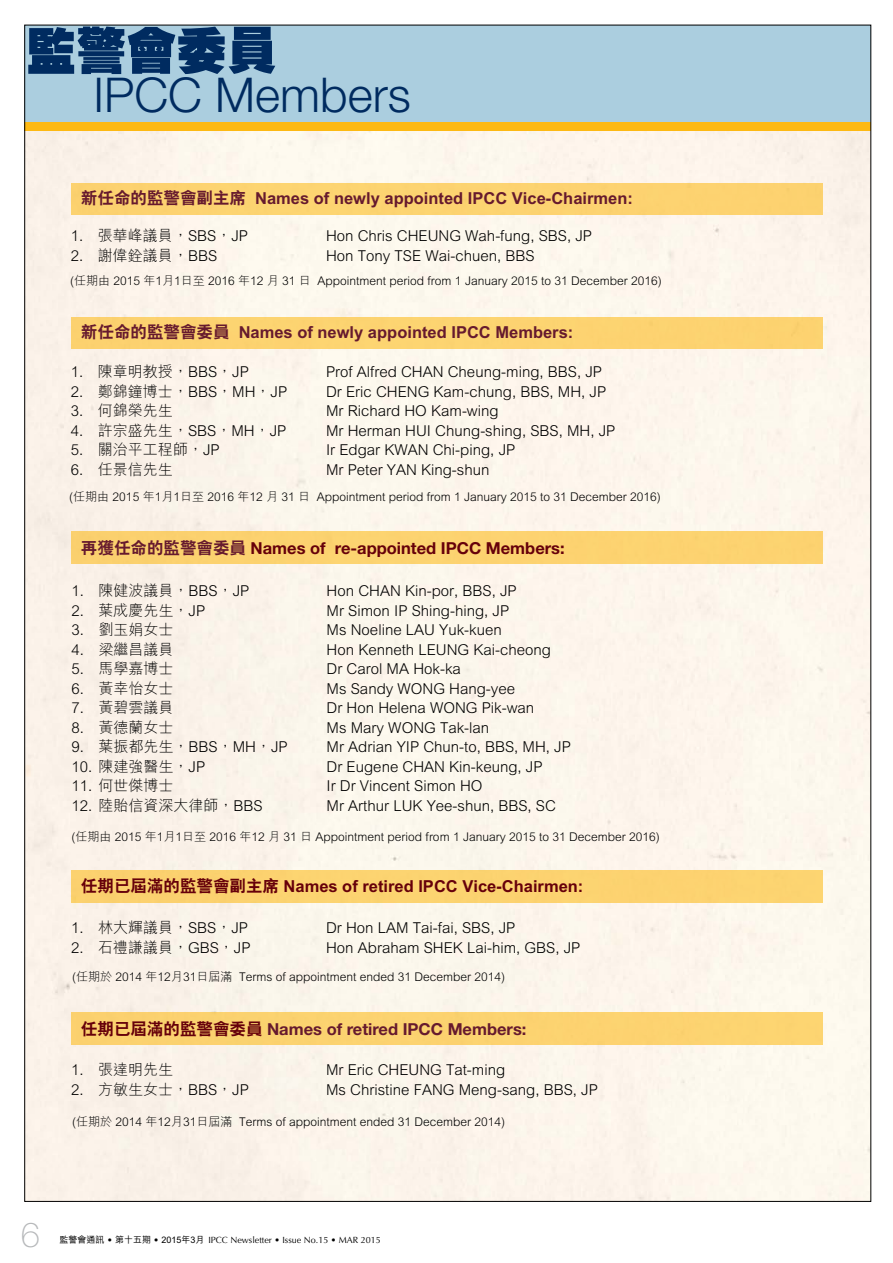
<style>
.page{position:relative;width:893px;height:1263px;background:#fff}
.page>*{position:absolute;margin:0;border:0;box-sizing:border-box;transform-origin:0 0}
.t1{font:800 50.25px "C Hei HK";color:#002b60}
.t2{font:300 48px "Helvetica Neue";color:#002b60}
.t3{font:100 34.5px "Helvetica Neue";color:#b6b8ba}
.t4{font:800 16.5px "C Hei 2 HK";color:#661a2e}
.t5{font:800 16.5px "C Hei 2 HK";color:#66000a}
.t6{font:700 16.5px "Helvetica Neue";color:#66000a}
.t7{font:700 16.5px "Helvetica Neue";color:#661a2e}
.t8{font:300 15px "M Hei HK";color:#000}
.t9{font:300 12px "M Hei HK";color:#000}
.t10{font:9px "Optima";color:#000}
.s1{font-family:"C Hei 2 HK";font-weight:800;color:#661a2e}
.s2{font-family:"C Hei 2 HK";font-weight:800;color:#66000a}
.s3{font-family:"M Hei HK";font-weight:500}
</style>
<div class="page">
<div style="left:71px;top:184px;width:752px;height:31px;background:#fdd370"></div>
<div style="left:71px;top:318px;width:752px;height:31px;background:#fcd370"></div>
<div style="left:71px;top:531px;width:752px;height:33px;background:#fcd270"></div>
<div style="left:71px;top:1012px;width:752px;height:33px;background:#fcd270"></div>
<div style="left:71px;top:870px;width:752px;height:33px;background:#fcd270"></div>
<div style="left:25px;top:25px;width:846px;height:105px;background:#abcedf"></div>
<div style="left:25px;top:122px;width:846px;height:9px;background:#fdb913"></div>
<h1 class="t1" style="left:26px;top:17px;width:252px">監警會委員</h1>
<h1 class="t2" style="left:93px;top:65px;width:319px">IPCC Members</h1>
<p class="t4" style="left:81px;top:187px;width:553px">新任命的監警會副主席 Names of newly appointed IPCC Vice-Chairmen:</p>
<p class="t8" style="left:71px;top:225px;width:178px">1. 張華峰議員，SBS，JP</p>
<p class="t8" style="left:326px;top:225px;width:267px">Hon Chris CHEUNG Wah-fung, SBS, JP</p>
<p class="t8" style="left:71px;top:245px;width:148px">2. 謝偉銓議員，BBS</p>
<p class="t8" style="left:326px;top:245px;width:210px">Hon Tony TSE Wai-chuen, BBS</p>
<p class="t9" style="left:70px;top:272px;width:593px">(任期由 2015 年1月1日至 2016 年12 月 31 日 Appointment period from 1 January 2015 to 31 December 2016)</p>
<p class="t4" style="left:81px;top:321px;width:494px">新任命的監警會委員 Names of newly appointed IPCC Members:</p>
<p class="t8" style="left:71px;top:361px;width:179px">1. 陳章明教授，BBS，JP</p>
<p class="t8" style="left:326px;top:361px;width:277px">Prof Alfred CHAN Cheung-ming, BBS, JP</p>
<p class="t8" style="left:71px;top:381px;width:218px">2. 鄭錦鐘博士，BBS，MH，JP</p>
<p class="t8" style="left:326px;top:381px;width:282px">Dr Eric CHENG Kam-chung, BBS, MH, JP</p>
<p class="t8" style="left:71px;top:400px;width:103px">3. 何錦榮先生</p>
<p class="t8" style="left:326px;top:400px;width:174px">Mr Richard HO Kam-wing</p>
<p class="t8" style="left:71px;top:420px;width:217px">4. 許宗盛先生，SBS，MH，JP</p>
<p class="t8" style="left:326px;top:420px;width:291px">Mr Herman HUI Chung-shing, SBS, MH, JP</p>
<p class="t8" style="left:71px;top:439px;width:150px">5. 關治平工程師，JP</p>
<p class="t8" style="left:326px;top:439px;width:191px">Ir Edgar KWAN Chi-ping, JP</p>
<p class="t8" style="left:71px;top:459px;width:103px">6. 任景信先生</p>
<p class="t8" style="left:326px;top:459px;width:165px">Mr Peter YAN King-shun</p>
<p class="t9" style="left:69px;top:488px;width:593px">(任期由 2015 年1月1日至 2016 年12 月 31 日 Appointment period from 1 January 2015 to 31 December 2016)</p>
<p class="t6" style="left:81px;top:538px;width:485px"><span class="s1">再獲任命的監警會委員</span> Names of re-appointed IPCC Members:</p>
<p class="t8" style="left:72px;top:580px;width:179px">1. 陳健波議員，BBS，JP</p>
<p class="t8" style="left:327px;top:580px;width:192px">Hon CHAN Kin-por, BBS, JP</p>
<p class="t8" style="left:72px;top:600px;width:135px">2. 葉成慶先生，JP</p>
<p class="t8" style="left:327px;top:600px;width:184px">Mr Simon IP Shing-hing, JP</p>
<p class="t8" style="left:72px;top:619px;width:103px">3. 劉玉娟女士</p>
<p class="t8" style="left:327px;top:619px;width:177px">Ms Noeline LAU Yuk-kuen</p>
<p class="t8" style="left:72px;top:639px;width:103px">4. 梁繼昌議員</p>
<p class="t8" style="left:327px;top:639px;width:226px">Hon Kenneth LEUNG Kai-cheong</p>
<p class="t8" style="left:72px;top:658px;width:103px">5. 馬學嘉博士</p>
<p class="t8" style="left:327px;top:658px;width:136px">Dr Carol MA Hok-ka</p>
<p class="t8" style="left:72px;top:678px;width:103px">6. 黃幸怡女士</p>
<p class="t8" style="left:327px;top:678px;width:190px">Ms Sandy WONG Hang-yee</p>
<p class="t8" style="left:72px;top:697px;width:103px">7. 黃碧雲議員</p>
<p class="t8" style="left:327px;top:697px;width:209px">Dr Hon Helena WONG Pik-wan</p>
<p class="t8" style="left:72px;top:717px;width:103px">8. 黃德蘭女士</p>
<p class="t8" style="left:327px;top:717px;width:164px">Ms Mary WONG Tak-lan</p>
<p class="t8" style="left:72px;top:736px;width:218px">9. 葉振都先生，BBS，MH，JP</p>
<p class="t8" style="left:327px;top:736px;width:246px">Mr Adrian YIP Chun-to, BBS, MH, JP</p>
<p class="t8" style="left:72px;top:756px;width:135px">10. 陳建強醫生，JP</p>
<p class="t8" style="left:327px;top:756px;width:217px">Dr Eugene CHAN Kin-keung, JP</p>
<p class="t8" style="left:72px;top:775px;width:103px">11. 何世傑博士</p>
<p class="t8" style="left:327px;top:775px;width:157px">Ir Dr Vincent Simon HO</p>
<p class="t8" style="left:72px;top:795px;width:193px">12. 陸貽信資深大律師，BBS</p>
<p class="t8" style="left:327px;top:795px;width:231px">Mr Arthur LUK Yee-shun, BBS, SC</p>
<p class="t9" style="left:72px;top:828px;width:590px">(任期由 2015 年1月1日至 2016 年12 月 31 日 Appointment period from 1 January 2015 to 31 December 2016)</p>
<p class="t5" style="left:81px;top:875px;width:504px">任期已屆滿的監警會副主席 Names of retired IPCC Vice-Chairmen:</p>
<p class="t8" style="left:71px;top:917px;width:178px">1. 林大輝議員，SBS，JP</p>
<p class="t8" style="left:326px;top:917px;width:191px">Dr Hon LAM Tai-fai, SBS, JP</p>
<p class="t8" style="left:71px;top:937px;width:181px">2. 石禮謙議員，GBS，JP</p>
<p class="t8" style="left:326px;top:937px;width:256px">Hon Abraham SHEK Lai-him, GBS, JP</p>
<p class="t9" style="left:72px;top:968px;width:434px">(任期於 2014 年12月31日屆滿 Terms of appointment ended 31 December 2014)</p>
<p class="t7" style="left:81px;top:1019px;width:447px"><span class="s2">任期已屆滿的監警會委員</span> Names of retired IPCC Members:</p>
<p class="t8" style="left:71px;top:1059px;width:103px">1. 張達明先生</p>
<p class="t8" style="left:326px;top:1059px;width:181px">Mr Eric CHEUNG Tat-ming</p>
<p class="t8" style="left:71px;top:1079px;width:179px">2. 方敏生女士，BBS，JP</p>
<p class="t8" style="left:326px;top:1079px;width:273px">Ms Christine FANG Meng-sang, BBS, JP</p>
<p class="t9" style="left:72px;top:1113px;width:434px">(任期於 2014 年12月31日屆滿 Terms of appointment ended 31 December 2014)</p>
<p class="t3" style="left:21px;top:1215px;width:21px">6</p>
<p class="t10" style="left:60px;top:1234px;width:323px"><span class="s3">監警會通訊</span> • <span class="s3">第十五期</span> • <span class="s3">2015年3月</span> IPCC Newsletter • Issue No.15 • MAR 2015</p>
</div>
